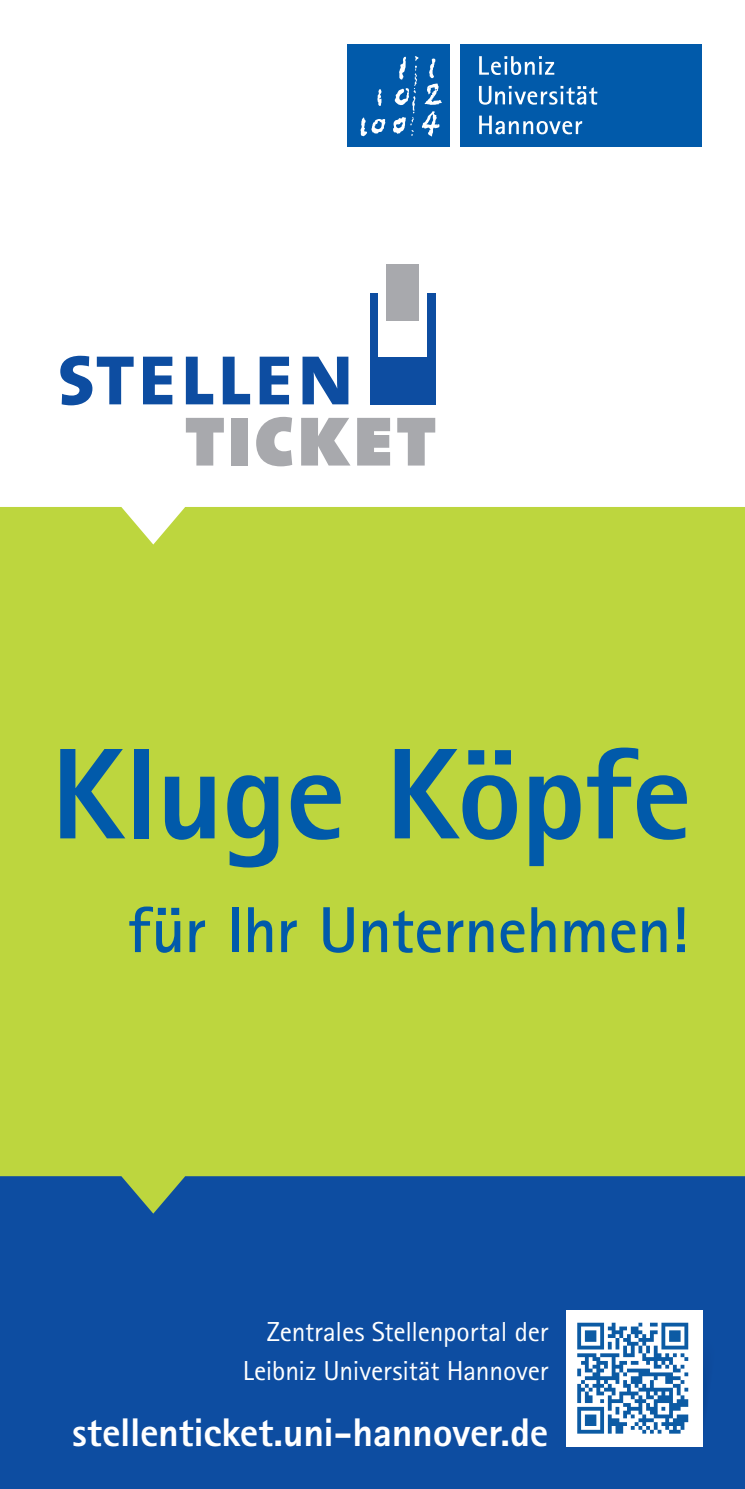
<style>
.page{position:relative;width:745px;height:1489px;background:#fff}
.page>*{position:absolute;margin:0;border:0;box-sizing:border-box;transform-origin:0 0}
.t1{font:800 129.5px "Rotis Sans Serif Std";letter-spacing:-.01em;color:#015aaa}
.t2{font:700 65px "Rotis Sans Serif Std";letter-spacing:-.005em;color:#015aaa}
.t3{font:800 40px "Rotis Sans Serif Std";letter-spacing:-.01em;color:#fff}
.t4{font:27.5px/39px "Rotis Sans Serif Std";letter-spacing:-.01em;color:#fff;text-align:right}
</style>
<div class="page">
<div style="left:0;top:1152px;width:744px;height:336px;background:#0d4da1"></div>
<div style="left:0;top:507px;width:744px;height:706px;background:#bdd63e"></div>
<div style="left:370px;top:293px;width:65px;height:112px;background:#0d4da1"></div>
<div style="left:378px;top:278px;width:48px;height:78px;background:#fff"></div>
<div style="left:385px;top:264px;width:33px;height:57px;background:#a8a9ad"></div>
<svg style="left:60px;top:356px;width:73px;height:49px"></svg>
<svg style="left:143px;top:356px;width:29px;height:48px"></svg>
<svg style="left:186px;top:356px;width:27px;height:48px"></svg>
<svg style="left:222px;top:356px;width:28px;height:48px"></svg>
<svg style="left:259px;top:356px;width:30px;height:48px"></svg>
<svg style="left:302px;top:356px;width:46px;height:48px"></svg>
<svg style="left:186px;top:418px;width:38px;height:47px"></svg>
<div style="left:231px;top:418px;width:17px;height:47px;background:#a8a9ad"></div>
<svg style="left:256px;top:417px;width:36px;height:49px"></svg>
<svg style="left:301px;top:418px;width:49px;height:47px"></svg>
<svg style="left:357px;top:418px;width:33px;height:47px;background:#b0b1b4"></svg>
<svg style="left:397px;top:418px;width:38px;height:47px"></svg>
<div style="left:460px;top:44px;width:242px;height:102px;background:#015aaa"></div>
<div style="left:347px;top:44px;width:102px;height:102px;background:#015aaa"></div>
<svg style="left:479px;top:56px;width:75px;height:19px"></svg>
<svg style="left:478px;top:86px;width:119px;height:19px"></svg>
<svg style="left:479px;top:116px;width:102px;height:18px"></svg>
<svg style="left:360px;top:56px;width:81px;height:81px"></svg>
<img style="left:702px;top:1310px;width:2px;height:132px">
<div style="left:566px;top:1309px;width:136px;height:137px;background:#fff"></div>
<svg style="left:577px;top:1322px;width:110px;height:111px"></svg>
<h1 class="t1" style="left:51px;top:712px;width:642px">Kluge Köpfe</h1>
<h2 class="t2" style="left:128px;top:888px;width:561px">für Ihr Unternehmen!</h2>
<p class="t4" style="left:242px;top:1312px;width:307px">Zentrales Stellenportal der<br>Leibniz Universität Hannover</p>
<h3 class="t3" style="left:72px;top:1407px;width:477px">stellenticket.uni-hannover.de</h3>
</div>
